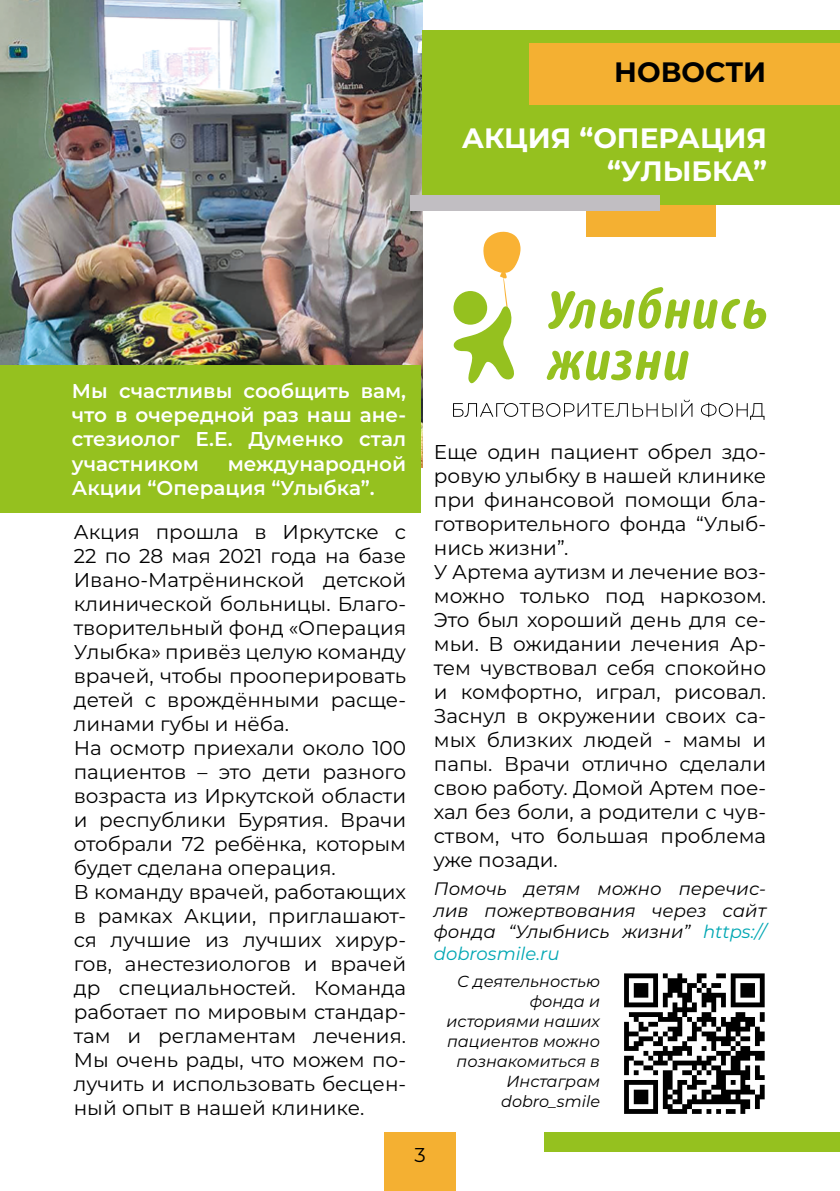
<style>
.page{position:relative;width:840px;height:1191px;background:#fff}
.page>*{position:absolute;margin:0;border:0;box-sizing:border-box;transform-origin:0 0}
.t1{font:700 28px/33.6px "Montserrat";color:#fff;text-align:right}
.t2{font:700 28px "Montserrat";color:#000}
.t3{font:20px/24px "Montserrat";color:#000}
.t4{font:600 20px/24px "Montserrat";color:#fff;text-align:justify}
.t5{font:italic 18px/21.6px "Montserrat";color:#000;text-align:justify}
.t6{font:italic 16px/20px "Montserrat";color:#000;text-align:right}
.s1{color:#00a7b3}
</style>
<div class="page">
<img style="left:0;top:0;width:422px;height:468px">
<div style="left:384px;top:1132px;width:71px;height:59px;background:#f4b032"></div>
<div style="left:585px;top:205px;width:130px;height:31px;background:#f4b032"></div>
<div style="left:544px;top:1132px;width:295px;height:20px;background:#95c11f"></div>
<svg style="left:453px;top:400px;width:239px;height:17px"></svg>
<svg style="left:701px;top:403px;width:63px;height:17px"></svg>
<svg style="left:548px;top:287px;width:217px;height:42px"></svg>
<svg style="left:546px;top:350px;width:142px;height:30px"></svg>
<svg style="left:453px;top:231px;width:67px;height:152px"></svg>
<div style="left:422px;top:30px;width:417px;height:175px;background:#95c11f"></div>
<div style="left:0;top:365px;width:420px;height:147px;background:#95c11f"></div>
<div style="left:529px;top:44px;width:310px;height:61px;background:#f4b032"></div>
<div style="left:410px;top:195px;width:249px;height:16px;background:#c1bec2"></div>
<svg style="left:624px;top:973px;width:140px;height:140px"></svg>
<h1 class="t2" style="left:614px;top:52px;width:153px">НОВОСТИ</h1>
<h1 class="t1" style="left:461px;top:119px;width:306px">АКЦИЯ “ОПЕРАЦИЯ “УЛЫБКА”</h1>
<p class="t4" style="left:72px;top:378px;width:335px">Мы счастливы сообщить вам, что в очередной раз наш ане&shy;стезиолог Е.Е. Думенко стал участником</p>
<p class="t4" style="left:72px;top:450px;width:335px;text-indent:156px">международной<br>Акции “Операция “Улыбка”.</p>
<p class="t3" style="left:74px;top:519px;width:334px">Акция прошла в Иркутске с<br>22 по 28 мая 2021 года на базе<br>Ивано-Матрёнинской детской клинической больницы. Благо&shy;творительный фонд «Операция<br>Улыбка» привёз целую команду врачей, чтобы прооперировать детей с врождёнными расще&shy;линами губы и нёба.<br>На осмотр приехали около 100 пациентов – это дети разного возраста из Иркутской области и республики Бурятия. Врачи отобрали 72 ребёнка, которым будет сделана операция.<br>В команду врачей, работающих в рамках Акции, приглашают&shy;ся лучшие из лучших хирур&shy;гов, анестезиологов и врачей др специальностей. Команда работает по мировым стандар&shy;там и регламентам лечения.<br>Мы очень рады, что можем по&shy;лучить и использовать бесцен&shy;ный опыт в нашей клинике.</p>
<p class="t3" style="left:433px;top:439px;width:334px">Еще один пациент обрел здо&shy;ровую улыбку в нашей клинике при финансовой помощи бла&shy;готворительного фонда “Улыб&shy;нись жизни”.<br>У Артема аутизм и лечение воз&shy;можно только под наркозом.<br>Это был хороший день для се&shy;мьи. В ожидании лечения Ар&shy;тем чувствовал себя спокойно и комфортно, играл, рисовал.<br>Заснул в окружении своих са&shy;мых близких людей - мамы и папы. Врачи отлично сделали свою работу. Домой Артем пое&shy;хал без боли, а родители с чув&shy;ством, что большая проблема уже позади.</p>
<p class="t5" style="left:433px;top:877px;width:334px">Помочь детям можно перечис&shy;лив пожертвования через сайт фонда “Улыбнись жизни” <span class="s1">https:// dobrosmile.ru</span></p>
<p class="t6" style="left:446px;top:970px;width:155px">С деятельностью фонда и историями наших пациентов можно познакомиться в<br>Инстаграм dobro_smile</p>
<p class="t3" style="left:414px;top:1142px;width:13px">3</p>
</div>
